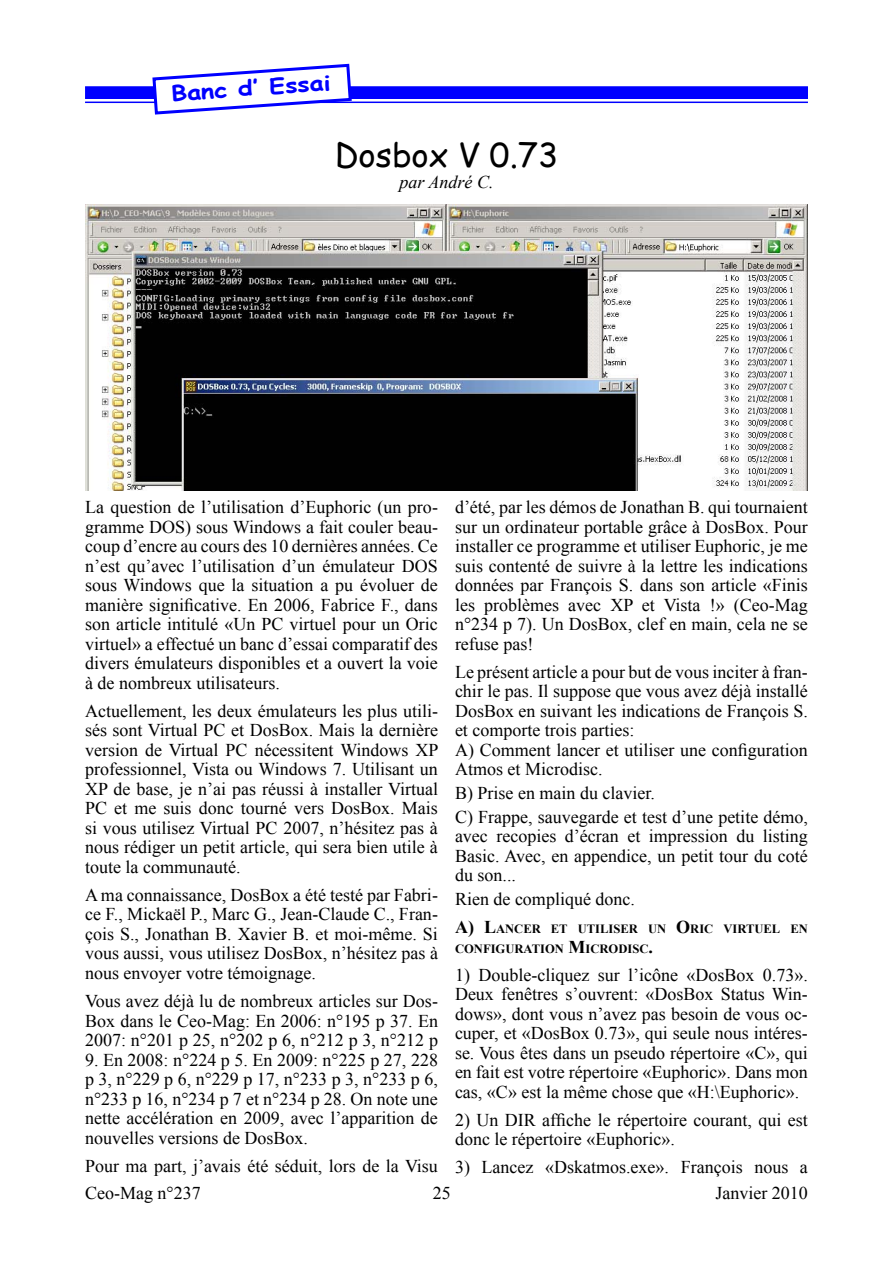
<style>
.page{position:relative;width:893px;height:1263px;background:#fff}
.page>*{position:absolute;margin:0;border:0;box-sizing:border-box;transform-origin:0 0}
.t1{font:33px "Comic Sans MS";color:#000}
.t2{font:700 21px "Comic Sans MS";color:#00f;scale:1.2 1}
.t3{font:18px/19.5px "Times New Roman";color:#000;text-align:justify}
.t4{font:italic 18px "Times New Roman";color:#000}
.t5{font:700 12.6px/19.5px "Times New Roman";color:#000}
.s1{font-size:18px}
</style>
<div class="page">
<img style="left:85px;top:205px;width:723px;height:285px">
<div style="left:86px;top:87px;width:721px;height:11px;background:#00f"></div>
<div style="left:85px;top:86px;width:723px;height:13px;border:2px solid #00f"></div>
<hr style="left:85px;top:102px;width:723px;height:1px;background:#00f">
<svg style="left:151px;top:63px;width:202px;height:52px"></svg>
<p class="t2" style="left:170px;top:78px;width:135px;rotate:-4deg">Banc d’ Essai</p>
<h1 class="t1" style="left:335px;top:130px;width:225px">Dosbox V 0.73</h1>
<p class="t4" style="left:399px;top:170px;width:96px">par André C.</p>
<p class="t3" style="left:85px;top:497px;width:354px">La question de l’utilisation d’Euphoric (un pro&shy;gramme DOS) sous Windows a fait couler beau&shy;coup d’encre au cours des 10 dernières années. Ce n’est qu’avec l’utilisation d’un émulateur DOS sous Windows que la situation a pu évoluer de manière significative. En 2006, Fabrice F., dans son article intitulé «Un PC virtuel pour un Oric virtuel» a effectué un banc d’essai comparatif des divers émulateurs disponibles et a ouvert la voie à de nombreux utilisateurs.</p>
<p class="t3" style="left:85px;top:701px;width:355px">Actuellement, les deux émulateurs les plus utili&shy;sés sont Virtual PC et DosBox. Mais la dernière version de Virtual PC nécessitent Windows XP professionnel, Vista ou Windows 7. Utilisant un XP de base, je n’ai pas réussi à installer Virtual PC et me suis donc tourné vers DosBox. Mais si vous utilisez Virtual PC 2007, n’hésitez pas à nous rédiger un petit article, qui sera bien utile à toute la communauté.</p>
<p class="t3" style="left:85px;top:885px;width:354px">A ma connaissance, DosBox a été testé par Fabri&shy;ce F., Mickaël P., Marc G., Jean-Claude C., Fran&shy;çois S., Jonathan B. Xavier B. et moi-même. Si vous aussi, vous utilisez DosBox, n’hésitez pas à nous envoyer votre témoignage.</p>
<p class="t3" style="left:85px;top:991px;width:354px">Vous avez déjà lu de nombreux articles sur Dos-Box dans le Ceo-Mag: En 2006: n°195 p 37. En 2007: n°201 p 25, n°202 p 6, n°212 p 3, n°212 p</p>
<p class="t3" style="left:85px;top:1049px;width:354px">9. En 2008: n°224 p 5. En 2009: n°225 p 27, 228 p 3, n°229 p 6, n°229 p 17, n°233 p 3, n°233 p 6, n°233 p 16, n°234 p 7 et n°234 p 28. On note une nette accélération en 2009, avec l’apparition de nouvelles versions de DosBox.</p>
<p class="t3" style="left:85px;top:1155px;width:354px">Pour ma part, j’avais été séduit, lors de la Visu</p>
<p class="t3" style="left:455px;top:497px;width:354px">d’été, par les démos de Jonathan B. qui tournaient sur un ordinateur portable grâce à DosBox. Pour installer ce programme et utiliser Euphoric, je me suis contenté de suivre à la lettre les indications données par François S. dans son article «Finis les problèmes avec XP et Vista !» (Ceo-Mag n°234 p 7). Un DosBox, clef en main, cela ne se refuse pas!</p>
<p class="t3" style="left:455px;top:662px;width:354px;text-align:left">Le présent article a pour but de vous inciter à fran&shy;chir le pas. Il suppose que vous avez déjà installé DosBox en suivant les indications de François S. et comporte trois parties:<br>A) Comment lancer et utiliser une configuration Atmos et Microdisc.</p>
<p class="t3" style="left:455px;top:781px;width:354px;line-height:23.7px">B) Prise en main du clavier.<br>C) Frappe, sauvegarde et test d’une petite démo,</p>
<p class="t3" style="left:455px;top:826px;width:354px">avec recopies d’écran et impression du listing Basic. Avec, en appendice, un petit tour du coté du son...</p>
<p class="t3" style="left:455px;top:889px;width:181px">Rien de compliqué donc.</p>
<p class="t5" style="left:455px;top:919px;width:354px"><span class="s1">A) L</span>ANCER ET UTILISER UN <span class="s1">O</span>RIC VIRTUEL EN<br>CONFIGURATION <span class="s1">M</span>ICRODISC<span class="s1">.</span></p>
<p class="t3" style="left:455px;top:965px;width:354px">1) Double-cliquez sur l’icône «DosBox 0.73».<br>Deux fenêtres s’ouvrent: «DosBox Status Win&shy;dows», dont vous n’avez pas besoin de vous oc&shy;cuper, et «DosBox 0.73», qui seule nous intéres&shy;se. Vous êtes dans un pseudo répertoire «C», qui en fait est votre répertoire «Euphoric». Dans mon cas, «C» est la même chose que «H:\Euphoric».</p>
<p class="t3" style="left:455px;top:1110px;width:354px">2) Un DIR affiche le répertoire courant, qui est donc le répertoire «Euphoric».</p>
<p class="t3" style="left:455px;top:1157px;width:354px">3) Lancez «Dskatmos.exe». François nous a</p>
<p class="t3" style="left:85px;top:1183px;width:117px">Ceo-Mag n°237</p>
<p class="t3" style="left:433px;top:1183px;width:19px">25</p>
<p class="t3" style="left:715px;top:1183px;width:94px">Janvier 2010</p>
</div>
